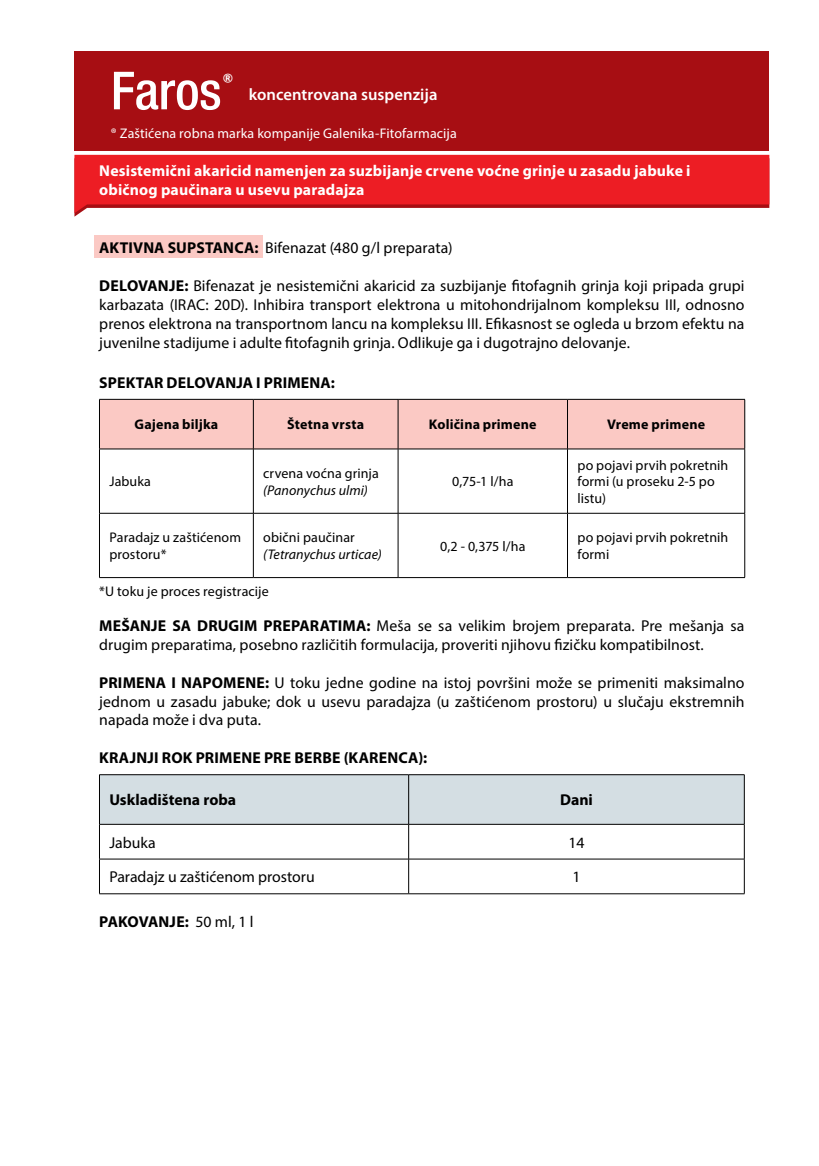
<style>
.page{position:relative;width:819px;height:1166px;background:#fff}
.page>*{position:absolute;margin:0;border:0;box-sizing:border-box;transform-origin:0 0}
.t1{font:500 condensed 52.5px "Helvetica Neue LT Com";letter-spacing:-.005em;color:#fff}
.t2{font:600 16.62px "Myriad Pro";letter-spacing:.005em;color:#fff}
.t3{font:700 16.28px "Neo Sans Std";color:#fff}
.t4{font:15.75px/18.9px "Myriad Pro";color:#000;text-align:justify}
.t5{font:700 15.75px/18.9px "Myriad Pro";letter-spacing:.01em;color:#fff}
.t6{font:700 15.75px "Myriad Pro";letter-spacing:.005em;color:#000}
.t7{font:14px/16.8px "Myriad Pro";letter-spacing:.005em;color:#000}
.t8{font:14px "Myriad Pro";letter-spacing:.005em;color:#fff}
.t9{font:700 14px "Myriad Pro";letter-spacing:.015em;color:#000}
.t10{font:italic 14px "Myriad Pro";letter-spacing:.005em;color:#000}
.s1{font-weight:700}
.s2{font-weight:400}
</style>
<div class="page">
<div style="left:74px;top:51px;width:695px;height:99px;background:#a70e13"></div>
<svg style="left:74px;top:155px;width:695px;height:58px;background:#ea2f36"></svg>
<div style="left:100px;top:400px;width:644px;height:49px;background:#fbc9c4"></div>
<svg style="left:100px;top:450px;width:644px;height:127px"></svg>
<hr style="left:99px;top:399px;width:154px;height:1px;background:#000">
<hr style="left:99px;top:399px;width:1px;height:50px;background:#000">
<hr style="left:253px;top:399px;width:145px;height:1px;background:#000">
<hr style="left:253px;top:399px;width:1px;height:50px;background:#000">
<hr style="left:398px;top:399px;width:169px;height:1px;background:#000">
<hr style="left:398px;top:399px;width:1px;height:50px;background:#000">
<hr style="left:567px;top:399px;width:178px;height:1px;background:#000">
<hr style="left:567px;top:399px;width:1px;height:50px;background:#000">
<hr style="left:744px;top:399px;width:1px;height:50px;background:#000">
<hr style="left:99px;top:449px;width:154px;height:1px;background:#000">
<hr style="left:99px;top:449px;width:1px;height:64px;background:#000">
<hr style="left:253px;top:449px;width:145px;height:1px;background:#000">
<hr style="left:253px;top:449px;width:1px;height:64px;background:#000">
<hr style="left:398px;top:449px;width:169px;height:1px;background:#000">
<hr style="left:398px;top:449px;width:1px;height:64px;background:#000">
<hr style="left:567px;top:449px;width:178px;height:1px;background:#000">
<hr style="left:567px;top:449px;width:1px;height:64px;background:#000">
<hr style="left:744px;top:449px;width:1px;height:64px;background:#000">
<hr style="left:99px;top:513px;width:154px;height:1px;background:#000">
<hr style="left:99px;top:513px;width:1px;height:64px;background:#000">
<hr style="left:253px;top:513px;width:145px;height:1px;background:#000">
<hr style="left:253px;top:513px;width:1px;height:64px;background:#000">
<hr style="left:398px;top:513px;width:169px;height:1px;background:#000">
<hr style="left:398px;top:513px;width:1px;height:64px;background:#000">
<hr style="left:567px;top:513px;width:178px;height:1px;background:#000">
<hr style="left:567px;top:513px;width:1px;height:64px;background:#000">
<hr style="left:744px;top:513px;width:1px;height:64px;background:#000">
<hr style="left:99px;top:577px;width:154px;height:1px;background:#000">
<hr style="left:253px;top:577px;width:145px;height:1px;background:#000">
<hr style="left:398px;top:577px;width:169px;height:1px;background:#000">
<hr style="left:567px;top:577px;width:178px;height:1px;background:#000">
<div style="left:100px;top:775px;width:644px;height:49px;background:#d4dee3"></div>
<svg style="left:100px;top:825px;width:644px;height:68px"></svg>
<hr style="left:99px;top:774px;width:309px;height:1px;background:#000">
<hr style="left:99px;top:775px;width:1px;height:49px;background:#000">
<hr style="left:408px;top:774px;width:336px;height:1px;background:#000">
<hr style="left:408px;top:775px;width:1px;height:49px;background:#000">
<hr style="left:744px;top:775px;width:1px;height:49px;background:#000">
<hr style="left:99px;top:824px;width:309px;height:1px;background:#000">
<hr style="left:99px;top:824px;width:1px;height:35px;background:#000">
<hr style="left:408px;top:824px;width:336px;height:1px;background:#000">
<hr style="left:408px;top:824px;width:1px;height:35px;background:#000">
<hr style="left:744px;top:824px;width:1px;height:35px;background:#000">
<hr style="left:99px;top:859px;width:1px;height:34px;background:#000">
<hr style="left:408px;top:859px;width:1px;height:34px;background:#000">
<hr style="left:744px;top:859px;width:1px;height:34px;background:#000">
<hr style="left:99px;top:859px;width:309px;height:1px;background:#000">
<hr style="left:408px;top:859px;width:336px;height:1px;background:#000">
<hr style="left:99px;top:893px;width:309px;height:1px;background:#000">
<hr style="left:408px;top:893px;width:336px;height:1px;background:#000">
<div style="left:94px;top:235px;width:168px;height:23px;background:#fbc9c4"></div>
<h1 class="t1" style="left:111px;top:59px;width:112px">Faros</h1>
<p class="t3" style="left:223px;top:70px;width:11px">®</p>
<p class="t2" style="left:249px;top:85px;width:190px">koncentrovana suspenzija</p>
<p class="t8" style="left:111px;top:125px;width:347px">® Zaštićena robna marka kompanije Galenika-Fitofarmacija</p>
<p class="t5" style="left:99px;top:161px;width:593px">Nesistemični akaricid namenjen za suzbijanje crvene voćne grinje u zasadu jabuke i običnog paučinara u usevu paradajza</p>
<p class="t4" style="left:99px;top:238px;width:355px"><span class="s1">AKTIVNA SUPSTANCA:</span> Bifenazat (480 g/l preparata)</p>
<p class="t4" style="left:99px;top:276px;width:646px"><span class="s1">DELOVANJE:</span> Bifenazat je nesistemični akaricid za suzbijanje fitofagnih grinja koji pripada grupi karbazata (IRAC: 20D). Inhibira transport elektrona u mitohondrijalnom kompleksu III, odnosno prenos elektrona na transportnom lancu na kompleksu III. Efikasnost se ogleda u brzom efektu na juvenilne stadijume i adulte fitofagnih grinja. Odlikuje ga i dugotrajno delovanje.</p>
<p class="t6" style="left:99px;top:373px;width:237px">SPEKTAR DELOVANJA I PRIMENA:</p>
<p class="t9" style="left:134px;top:417px;width:85px">Gajena biljka</p>
<p class="t9" style="left:287px;top:417px;width:78px">Štetna vrsta</p>
<p class="t9" style="left:429px;top:417px;width:109px">Količina primene</p>
<p class="t9" style="left:607px;top:417px;width:100px">Vreme primene</p>
<p class="t7" style="left:109px;top:473px;width:43px">Jabuka</p>
<p class="t7" style="left:263px;top:465px;width:117px">crvena voćna grinja</p>
<p class="t10" style="left:263px;top:482px;width:106px">(Panonychus ulmi)</p>
<p class="t7" style="left:109px;top:529px;width:133px">Paradajz u zaštićenom prostoru*</p>
<p class="t7" style="left:263px;top:529px;width:93px">obični paučinar</p>
<p class="t10" style="left:263px;top:547px;width:120px">(Tetranychus urticae)</p>
<p class="t7" style="left:99px;top:583px;width:171px">*U toku je proces registracije</p>
<p class="t7" style="left:452px;top:473px;width:63px">0,75-1 l/ha</p>
<p class="t7" style="left:577px;top:456px;width:152px">po pojavi prvih pokretnih formi (u proseku 2-5 po listu)</p>
<p class="t7" style="left:440px;top:537px;width:87px">0,2 - 0,375 l/ha</p>
<p class="t7" style="left:577px;top:529px;width:152px">po pojavi prvih pokretnih formi</p>
<p class="t4" style="left:99px;top:616px;width:646px"><span class="s1">MEŠANJE SA DRUGIM PREPARATIMA:</span> Meša se sa velikim brojem preparata. Pre mešanja sa drugim preparatima, posebno različitih formulacija, proveriti njihovu fizičku kompatibilnost.</p>
<p class="t4" style="left:99px;top:672px;width:646px"><span class="s1">PRIMENA I NAPOMENE:</span> U toku jedne godine na istoj površini može se primeniti maksimalno jednom u zasadu jabuke; dok u usevu paradajza (u zaštićenom prostoru) u slučaju ekstremnih napada može i dva puta.</p>
<p class="t6" style="left:99px;top:749px;width:329px">KRAJNJI ROK PRIMENE PRE BERBE (KARENCA):</p>
<p class="t6" style="left:109px;top:791px;width:128px">Uskladištena roba</p>
<p class="t6" style="left:560px;top:791px;width:34px">Dani</p>
<p class="t4" style="left:109px;top:832px;width:48px">Jabuka</p>
<p class="t4" style="left:568px;top:832px;width:18px">14</p>
<p class="t4" style="left:109px;top:867px;width:207px">Paradajz u zaštićenom prostoru</p>
<p class="t4" style="left:572px;top:867px;width:10px">1</p>
<p class="t6" style="left:99px;top:913px;width:156px">PAKOVANJE: <span class="s2">50 ml, 1 l</span></p>
</div>
